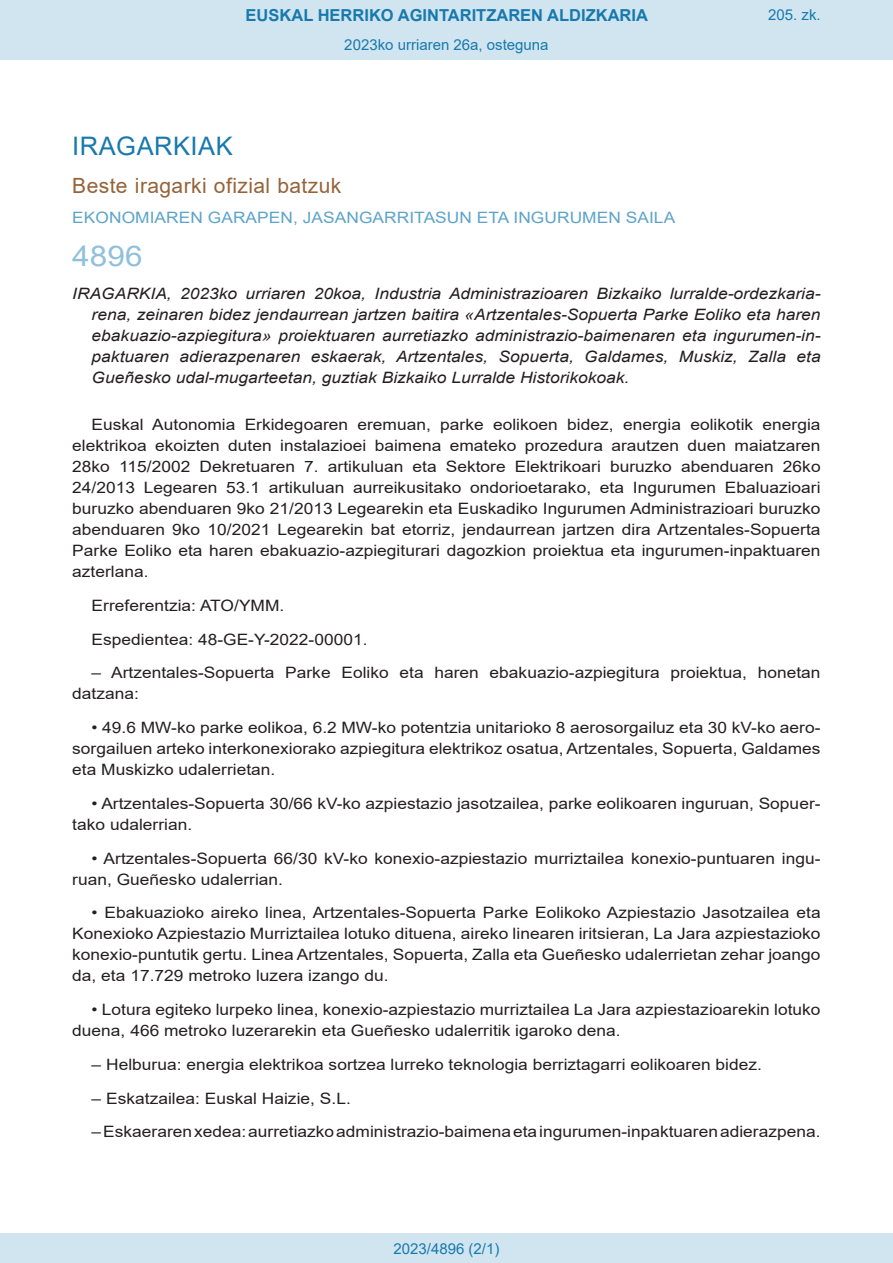
<style>
.page{position:relative;width:893px;height:1263px;background:#fff}
.page>*{position:absolute;margin:0;border:0;box-sizing:border-box;transform-origin:0 0}
.BOPVOrden{font:28.5px "Arial";color:#90c0db;scale:1.11 1}
.BOPVSeccion{font:25.5px "Arial";letter-spacing:.02em;color:#1879ad}
.BOPVSubseccion{font:21px "Arial";letter-spacing:.02em;color:#956338}
.t1{font:700 16.5px "Arial";color:#1879ad}
.BOPVDetalle{font:15.6px/21px "Arial";color:#231f20;scale:1.11 1}
.BOPVTitulo{font:italic 15.6px/21px "Arial";color:#231f20;text-align:justify;scale:1.11 1}
.BOPVOrganismo{font:15.6px "Arial";letter-spacing:.005em;color:#5ea4ca;scale:1.11 1}
.Paginacion_Centro{font:15px "Arial";color:#1879ad}
</style>
<div class="page">
<div style="left:0;top:0;width:893px;height:60px;background:#d0e5f0"></div>
<div style="left:0;top:1233px;width:893px;height:30px;background:#d0e5f0"></div>
<p class="t1" style="left:246px;top:3px;width:404px">EUSKAL HERRIKO AGINTARITZAREN ALDIZKARIA</p>
<p class="Paginacion_Centro" style="left:344px;top:35px;width:206px">2023ko urriaren 26a, osteguna</p>
<p class="Paginacion_Centro" style="left:768px;top:5px;width:54px">205. zk.</p>
<p class="BOPVSeccion" style="left:72px;top:128px;width:162px">IRAGARKIAK</p>
<p class="BOPVSubseccion" style="left:72px;top:171px;width:271px">Beste iragarki ofizial batzuk</p>
<p class="BOPVOrganismo" style="left:72px;top:207px;width:545px">EKONOMIAREN GARAPEN, JASANGARRITASUN ETA INGURUMEN SAILA</p>
<p class="BOPVOrden" style="left:72px;top:236px;width:65px">4896</p>
<p class="BOPVTitulo" style="left:92px;top:284px;width:658px;text-indent:-19px">IRAGARKIA, 2023ko urriaren 20koa, Industria Administrazioaren Bizkaiko lurralde-ordezkaria&shy;rena, zeinaren bidez jendaurrean jartzen baitira «Artzentales-Sopuerta Parke Eoliko eta haren ebakuazio-azpiegitura» proiektuaren aurretiazko administrazio-baimenaren eta ingurumen-in&shy;paktuaren adierazpenaren eskaerak, Artzentales, Sopuerta, Galdames, Muskiz, Zalla eta Gueñesko udal-mugarteetan, guztiak Bizkaiko Lurralde Historikokoak.</p>
<p class="BOPVDetalle" style="left:72px;top:414px;width:676px;text-align:justify;text-indent:19px">Euskal Autonomia Erkidegoaren eremuan, parke eolikoen bidez, energia eolikotik energia elektrikoa ekoizten duten instalazioei baimena emateko prozedura arautzen duen maiatzaren 28ko 115/2002 Dekretuaren 7. artikuluan eta Sektore Elektrikoari buruzko abenduaren 26ko 24/2013 Legearen 53.1 artikuluan aurreikusitako ondorioetarako, eta Ingurumen Ebaluazioari buruzko abenduaren 9ko 21/2013 Legearekin eta Euskadiko Ingurumen Administrazioari buruzko abenduaren 9ko 10/2021 Legearekin bat etorriz, jendaurrean jartzen dira Artzentales-Sopuerta Parke Eoliko eta haren ebakuazio-azpiegiturari dagozkion proiektua eta ingurumen-inpaktuaren azterlana.</p>
<p class="BOPVDetalle" style="left:92px;top:595px;width:175px">Erreferentzia: ATO/YMM.</p>
<p class="BOPVDetalle" style="left:92px;top:628px;width:250px">Espedientea: 48-GE-Y-2022-00001.</p>
<p class="BOPVDetalle" style="left:72px;top:662px;width:676px;text-indent:19px">– Artzentales-Sopuerta Parke Eoliko eta haren ebakuazio-azpiegitura proiektua, honetan datzana:</p>
<p class="BOPVDetalle" style="left:72px;top:717px;width:676px;text-align:justify;text-indent:19px">• 49.6 MW-ko parke eolikoa, 6.2 MW-ko potentzia unitarioko 8 aerosorgailuz eta 30 kV-ko aero&shy;sorgailuen arteko interkonexiorako azpiegitura elektrikoz osatua, Artzentales, Sopuerta, Galdames eta Muskizko udalerrietan.</p>
<p class="BOPVDetalle" style="left:72px;top:793px;width:676px;text-indent:19px">• Artzentales-Sopuerta 30/66 kV-ko azpiestazio jasotzailea, parke eolikoaren inguruan, Sopuer&shy;tako udalerrian.</p>
<p class="BOPVDetalle" style="left:72px;top:847px;width:676px;text-indent:19px">• Artzentales-Sopuerta 66/30 kV-ko konexio-azpiestazio murriztailea konexio-puntuaren ingu&shy;ruan, Gueñesko udalerrian.</p>
<p class="BOPVDetalle" style="left:72px;top:902px;width:676px;text-align:justify;text-indent:19px">• Ebakuazioko aireko linea, Artzentales-Sopuerta Parke Eolikoko Azpiestazio Jasotzailea eta Konexioko Azpiestazio Murriztailea lotuko dituena, aireko linearen iritsieran, La Jara azpiestazioko konexio-puntutik gertu. Linea Artzentales, Sopuerta, Zalla eta Gueñesko udalerrietan zehar joango da, eta 17.729 metroko luzera izango du.</p>
<p class="BOPVDetalle" style="left:72px;top:999px;width:676px;text-indent:19px">• Lotura egiteko lurpeko linea, konexio-azpiestazio murriztailea La Jara azpiestazioarekin lotuko duena, 466 metroko luzerarekin eta Gueñesko udalerritik igaroko dena.</p>
<p class="BOPVDetalle" style="left:92px;top:1054px;width:605px">– Helburua: energia elektrikoa sortzea lurreko teknologia berriztagarri eolikoaren bidez.</p>
<p class="BOPVDetalle" style="left:92px;top:1087px;width:235px">– Eskatzailea: Euskal Haizie, S.L.</p>
<p class="BOPVDetalle" style="left:92px;top:1121px;width:658px">– Eskaeraren xedea: aurretiazko administrazio-baimena eta ingurumen-inpaktuaren adierazpena.</p>
<p class="Paginacion_Centro" style="left:393px;top:1238px;width:107px">2023/4896 (2/1)</p>
</div>
